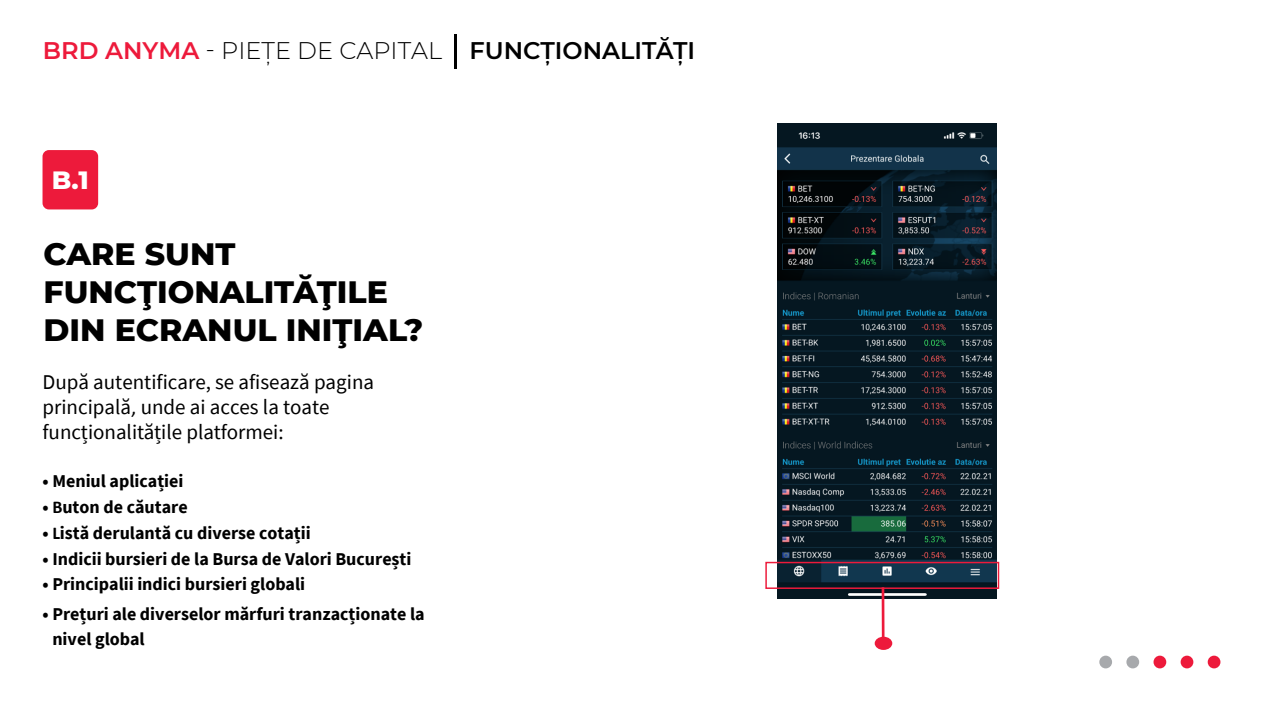
<style>
.page{position:relative;width:1263px;height:711px;background:#fff}
.page>*{position:absolute;margin:0;border:0;box-sizing:border-box;transform-origin:0 0}
.t1{font:800 31.5px/37.8px "Montserrat";color:#000}
.t2{font:800 25.5px "Montserrat";color:#fff}
.t3{font:300 24px "Montserrat";color:#000}
.t4{font:21px/25.2px "Source Sans Pro";color:#000}
.t5{font:700 18px/25.2px "Source Sans Pro";color:#000}
.s1{font-weight:600;color:#ed1a3b}
.s2{font-weight:600}
.s3{font-family:"Calibri"}
</style>
<div class="page">
<div style="left:43px;top:150px;width:55px;height:59px;background:#ed1a3b;border-radius:6px"></div>
<div style="left:1208px;top:655px;width:12px;height:13px;background:#ed1a3b;border-radius:50%"></div>
<div style="left:1099px;top:655px;width:13px;height:13px;background:#a7a9ac;border-radius:50%"></div>
<div style="left:1180px;top:655px;width:13px;height:13px;background:#ed1a3b;border-radius:50%"></div>
<div style="left:1153px;top:655px;width:13px;height:13px;background:#ed1a3b;border-radius:50%"></div>
<div style="left:1126px;top:655px;width:13px;height:13px;background:#a7a9ac;border-radius:50%"></div>
<img style="left:777px;top:124px;width:219px;height:474px">
<div style="left:765px;top:561px;width:234px;height:27px;border:1px solid #ed1a3b"></div>
<div style="left:875px;top:636px;width:17px;height:13px;background:#ed1a3b;border-radius:50%"></div>
<hr style="left:882px;top:586px;width:2px;height:55px;background:#ed1a3b">
<hr style="left:454px;top:34px;width:2px;height:34px;background:#000">
<h3 class="t3" style="left:43px;top:34px;width:654px"><span class="s1">BRD ANYMA</span> - PIEȚE DE CAPITAL <span class="s2">FUNCȚIONALITĂȚI</span></h3>
<h2 class="t2" style="left:52px;top:161px;width:38px">B.1</h2>
<h1 class="t1" style="left:44px;top:233px;width:381px">CARE SUNT<br>FUNCŢIONALITĂŢILE<br>DIN ECRANUL INIŢIAL?</h1>
<p class="t4" style="left:43px;top:369px;width:333px">După autentificare, se afisează pagina principală<span class="s3">,</span> unde ai acces la toate funcționalitățile platformei:</p>
<p class="t5" style="left:43px;top:467px;width:143px">• Meniul aplicației</p>
<p class="t5" style="left:43px;top:493px;width:147px">• <span class="s3">B</span>uton de căutare</p>
<p class="t5" style="left:43px;top:519px;width:270px">• <span class="s3">L</span>istă derulantă cu diverse cotații</p>
<p class="t5" style="left:43px;top:545px;width:370px">• Indicii bursieri de la Bursa de Valori București</p>
<p class="t5" style="left:43px;top:571px;width:264px">• Principalii indici bursieri globali</p>
<p class="t5" style="left:52px;top:600px;width:374px;text-indent:-10px">• Prețuri ale diverselor mărfuri tranzacționate la nivel global</p>
</div>
